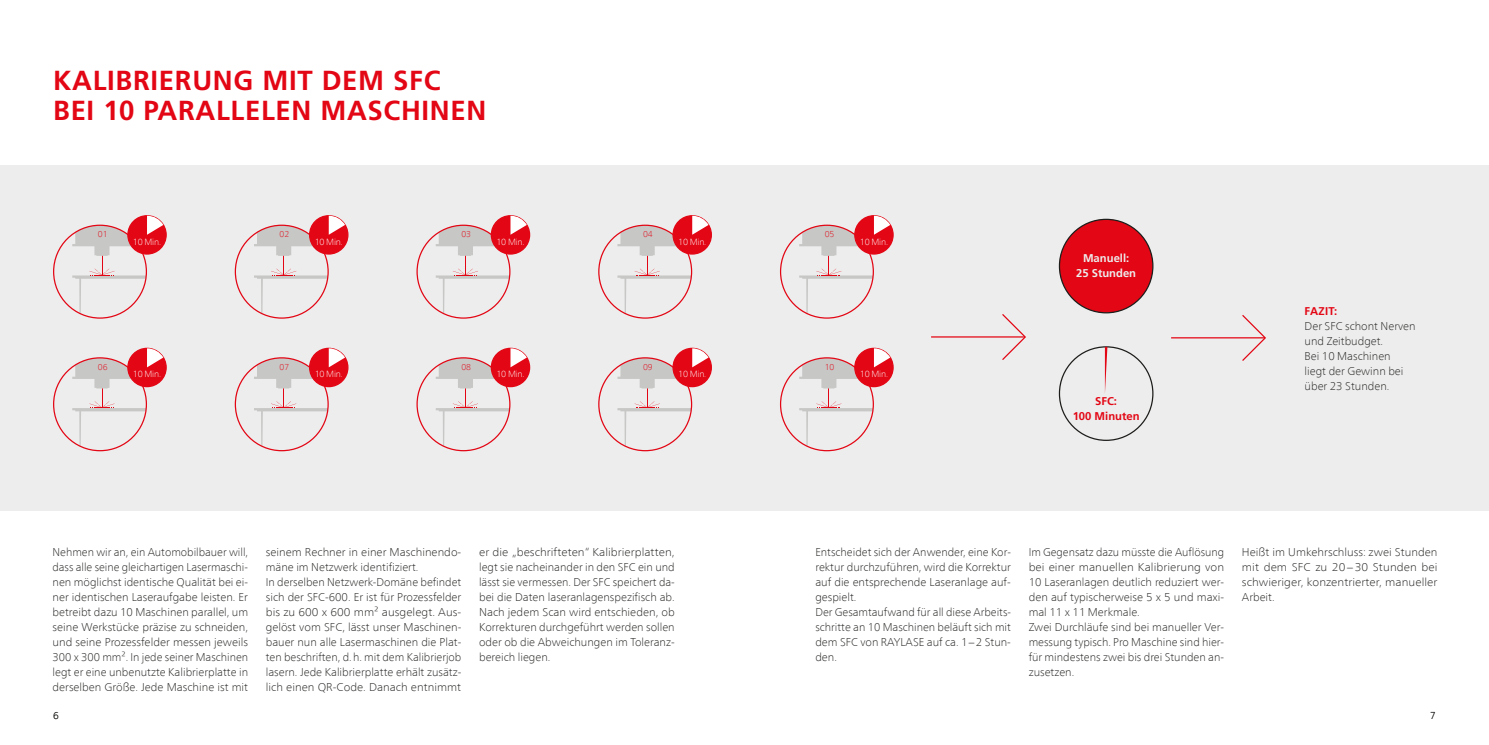
<style>
.page{position:relative;width:1489px;height:745px;background:#fff}
.page>*{position:absolute;margin:0;border:0;box-sizing:border-box;transform-origin:0 0}
.Headline{font:700 27.5px "Frutiger LT Com";letter-spacing:.025em;color:#e30614}
.Copytext{font:100 11.25px/15px "Frutiger Neue LT Com";color:#1d1d1b;text-align:justify}
.Copytext-2{font:100 11.25px/15px "Frutiger Neue LT Com";color:#1d1d1b;text-align:justify;scale:1.05 1}
.Copytext_Subline{font:700 11.25px/15px "Frutiger LT Com";color:#e30614;text-align:center}
.t1{font:700 11.25px/15px "Frutiger LT Com";color:#ededed;text-align:center}
.t2{font:100 10px "Frutiger Neue LT Com";color:#1d1d1b}
.t3{font:100 8.88px "Frutiger Neue LT Com";letter-spacing:-.02em;color:#fff}
.t4{font:100 8.62px "Frutiger Neue LT Com";letter-spacing:-.01em;color:#e30614}
</style>
<div class="page">
<div style="left:0;top:165px;width:1488px;height:345px;background:#ededed"></div>
<div style="left:1059px;top:219px;width:93px;height:93px;background:#e30614;border-radius:50%"></div>
<hr style="left:931px;top:336px;width:92px;height:1px;background:#e30614">
<svg style="left:1000px;top:314px;width:26px;height:46px"></svg>
<hr style="left:1170px;top:337px;width:93px;height:1px;background:#e30614">
<svg style="left:1240px;top:315px;width:26px;height:46px"></svg>
<svg style="left:1104px;top:346px;width:3px;height:47px"></svg>
<div style="left:128px;top:215px;width:38px;height:39px;background:#e30614;border-radius:50%"></div>
<div style="left:127px;top:215px;width:40px;height:39px;border:1px solid #e30614;border-radius:50%"></div>
<svg style="left:72px;top:215px;width:91px;height:103px"></svg>
<div style="left:309px;top:215px;width:39px;height:39px;background:#e30614;border-radius:50%"></div>
<div style="left:309px;top:215px;width:39px;height:39px;border:1px solid #e30614;border-radius:50%"></div>
<svg style="left:254px;top:215px;width:91px;height:103px"></svg>
<div style="left:491px;top:215px;width:38px;height:39px;background:#e30614;border-radius:50%"></div>
<div style="left:490px;top:215px;width:40px;height:39px;border:1px solid #e30614;border-radius:50%"></div>
<svg style="left:436px;top:215px;width:91px;height:103px"></svg>
<div style="left:673px;top:215px;width:38px;height:39px;background:#e30614;border-radius:50%"></div>
<div style="left:672px;top:215px;width:40px;height:39px;border:1px solid #e30614;border-radius:50%"></div>
<svg style="left:617px;top:215px;width:91px;height:103px"></svg>
<div style="left:854px;top:215px;width:39px;height:39px;background:#e30614;border-radius:50%"></div>
<div style="left:854px;top:215px;width:39px;height:39px;border:1px solid #e30614;border-radius:50%"></div>
<svg style="left:799px;top:215px;width:91px;height:103px"></svg>
<div style="left:128px;top:348px;width:38px;height:38px;background:#e30614;border-radius:50%"></div>
<div style="left:127px;top:347px;width:40px;height:40px;border:1px solid #e30614;border-radius:50%"></div>
<svg style="left:72px;top:348px;width:91px;height:102px"></svg>
<div style="left:309px;top:348px;width:39px;height:38px;background:#e30614;border-radius:50%"></div>
<div style="left:309px;top:347px;width:39px;height:40px;border:1px solid #e30614;border-radius:50%"></div>
<svg style="left:254px;top:348px;width:91px;height:102px"></svg>
<div style="left:491px;top:348px;width:38px;height:38px;background:#e30614;border-radius:50%"></div>
<div style="left:490px;top:347px;width:40px;height:40px;border:1px solid #e30614;border-radius:50%"></div>
<svg style="left:436px;top:348px;width:91px;height:102px"></svg>
<div style="left:673px;top:348px;width:38px;height:38px;background:#e30614;border-radius:50%"></div>
<div style="left:672px;top:347px;width:40px;height:40px;border:1px solid #e30614;border-radius:50%"></div>
<svg style="left:617px;top:348px;width:91px;height:102px"></svg>
<div style="left:854px;top:348px;width:39px;height:38px;background:#e30614;border-radius:50%"></div>
<div style="left:854px;top:347px;width:39px;height:40px;border:1px solid #e30614;border-radius:50%"></div>
<svg style="left:799px;top:348px;width:91px;height:102px"></svg>
<p class="Headline" style="left:53px;top:64px;width:389px">KALIBRIERUNG MIT DEM SFC</p>
<p class="Headline" style="left:53px;top:94px;width:434px">BEI 10 PARALLELEN MASCHINEN</p>
<p class="t4" style="left:98px;top:229px;width:11px">01</p>
<p class="t3" style="left:133px;top:236px;width:30px">10 Min.</p>
<p class="t4" style="left:279px;top:229px;width:11px">02</p>
<p class="t3" style="left:314px;top:236px;width:30px">10 Min.</p>
<p class="t4" style="left:461px;top:229px;width:11px">03</p>
<p class="t3" style="left:496px;top:236px;width:30px">10 Min.</p>
<p class="t4" style="left:643px;top:229px;width:11px">04</p>
<p class="t3" style="left:678px;top:236px;width:30px">10 Min.</p>
<p class="t4" style="left:824px;top:229px;width:11px">05</p>
<p class="t3" style="left:859px;top:236px;width:30px">10 Min.</p>
<p class="t1" style="left:1076px;top:250px;width:62px">Manuell:<br>25 Stunden</p>
<p class="t4" style="left:98px;top:361px;width:11px">06</p>
<p class="t3" style="left:133px;top:368px;width:30px">10 Min.</p>
<p class="t4" style="left:279px;top:361px;width:11px">07</p>
<p class="t3" style="left:314px;top:368px;width:30px">10 Min.</p>
<p class="t4" style="left:461px;top:361px;width:11px">08</p>
<p class="t3" style="left:496px;top:368px;width:30px">10 Min.</p>
<p class="t4" style="left:643px;top:361px;width:11px">09</p>
<p class="t3" style="left:678px;top:368px;width:30px">10 Min.</p>
<p class="t4" style="left:824px;top:361px;width:11px">10</p>
<p class="t3" style="left:859px;top:368px;width:30px">10 Min.</p>
<p class="Copytext_Subline" style="left:1304px;top:304px;width:34px">FAZIT:</p>
<p class="Copytext" style="left:1304px;top:318px;width:112px">Der SFC schont Nerven und Zeitbudget.</p>
<p class="Copytext" style="left:1304px;top:348px;width:100px;text-align:left">Bei 10 Maschinen liegt der Gewinn bei über 23 Stunden.</p>
<p class="Copytext_Subline" style="left:1072px;top:393px;width:68px">SFC:<br>100 Minuten</p>
<p class="Copytext" style="left:53px;top:543px;width:197px">Nehmen wir an, ein Automobilbauer will, dass alle seine gleichartigen Lasermaschi&shy;nen möglichst identische Qualität bei ei&shy;ner identischen Laseraufgabe leisten. Er betreibt dazu 10 Maschinen parallel, um seine Werkstücke präzise zu schneiden, und seine Prozessfelder messen jeweils 300 x 300 mm². In jede seiner Maschinen legt er eine unbenutzte Kalibrierplatte in derselben Größe. Jede Maschine ist mit</p>
<p class="Copytext" style="left:266px;top:543px;width:197px">seinem Rechner in einer Maschinendo&shy;mäne im Netzwerk identifiziert.</p>
<p class="Copytext" style="left:266px;top:573px;width:197px">In derselben Netzwerk-Domäne befindet sich der SFC-600. Er ist für Prozessfelder bis zu 600 x 600 mm² ausgelegt. Aus&shy;gelöst vom SFC, lässt unser Maschinen&shy;bauer nun alle Lasermaschinen die Plat&shy;ten beschriften, d.h. mit dem Kalibrierjob lasern. Jede Kalibrierplatte erhält zusätz&shy;lich einen QR-Code. Danach entnimmt</p>
<p class="Copytext-2" style="left:479px;top:543px;width:188px">er die „beschrifteten“ Kalibrierplatten, legt sie nacheinander in den SFC ein und lässt sie vermessen. Der SFC speichert da&shy;bei die Daten laseranlagenspezifisch ab.<br>Nach jedem Scan wird entschieden, ob Korrekturen durchgeführt werden sollen oder ob die Abweichungen im Toleranz&shy;bereich liegen.</p>
<p class="Copytext" style="left:815px;top:543px;width:197px">Entscheidet sich der Anwender, eine Kor&shy;rektur durchzuführen, wird die Korrektur auf die entsprechende Laseranlage auf&shy;gespielt.</p>
<p class="Copytext" style="left:815px;top:603px;width:197px">Der Gesamtaufwand für all diese Arbeits&shy;schritte an 10 Maschinen beläuft sich mit dem SFC von RAYLASE auf ca. 1–2 Stun&shy;den.</p>
<p class="Copytext" style="left:1028px;top:543px;width:197px">Im Gegensatz dazu müsste die Auflösung bei einer manuellen Kalibrierung von 10 Laseranlagen deutlich reduziert wer&shy;den auf typischerweise 5 x 5 und maxi&shy;mal 11 x 11 Merkmale.</p>
<p class="Copytext" style="left:1028px;top:618px;width:197px">Zwei Durchläufe sind bei manueller Ver&shy;messung typisch. Pro Maschine sind hier&shy;für mindestens zwei bis drei Stunden an&shy;zusetzen.</p>
<p class="Copytext" style="left:1241px;top:543px;width:197px">Heißt im Umkehrschluss: zwei Stunden mit dem SFC zu 20–30 Stunden bei schwieriger, konzentrierter, manueller Arbeit.</p>
<p class="t2" style="left:53px;top:708px;width:7px">6</p>
<p class="t2" style="left:1429px;top:708px;width:7px">7</p>
</div>
